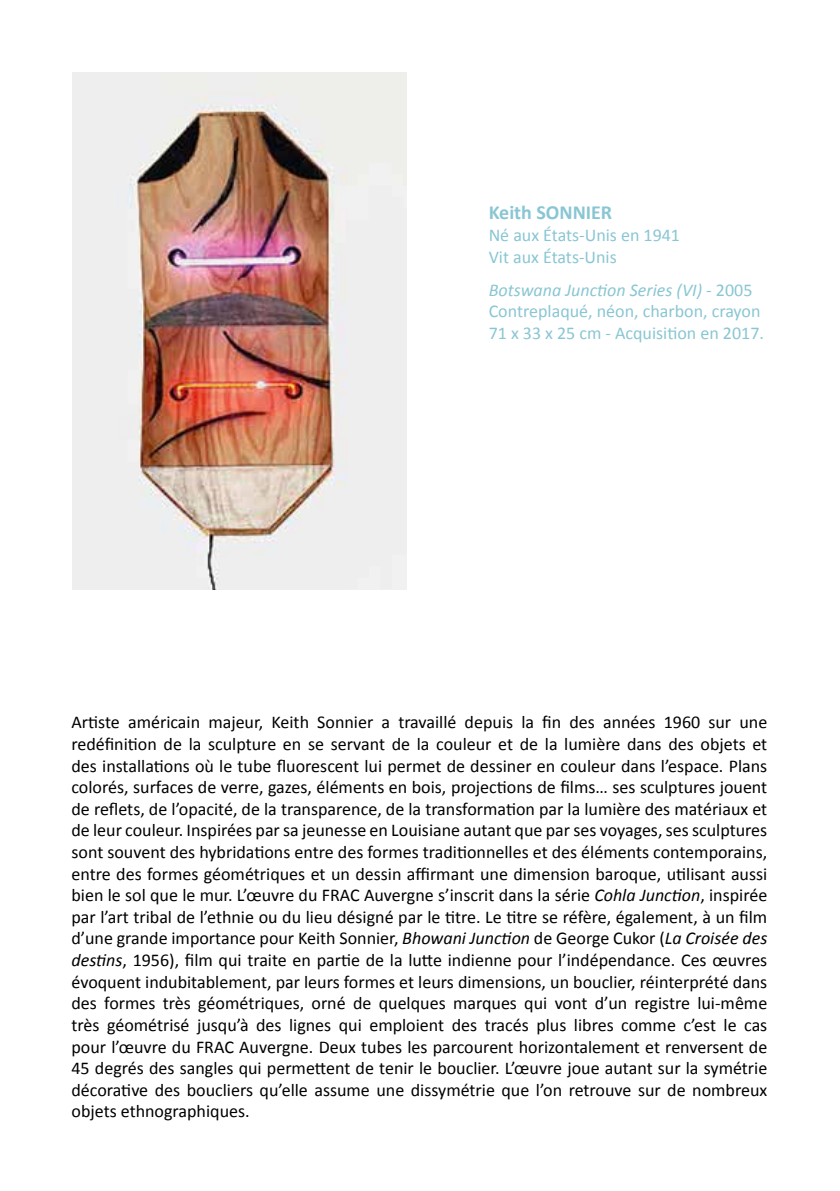
<style>
.page{position:relative;width:840px;height:1191px;background:#fff}
.page>*{position:absolute;margin:0;border:0;box-sizing:border-box;transform-origin:0 0}
.t1{font:700 20px "Calibri";color:#89c6d3}
.t2{font:18px/21.6px "Calibri";color:#000;text-align:justify}
.t3{font:18px/21.6px "Calibri";color:#89c6d3}
.s1{font-style:italic}
</style>
<div class="page">
<img style="left:72px;top:72px;width:334px;height:517px">
<p class="t1" style="left:488px;top:200px;width:125px">Keith SONNIER</p>
<p class="t3" style="left:488px;top:224px;width:193px">Né aux États-Unis en 1941<br>Vit aux États-Unis</p>
<p class="t3" style="left:488px;top:279px;width:277px"><span class="s1">Botswana Junction Series (VI) -</span> 2005<br>Contreplaqué, néon, charbon, crayon<br>71 x 33 x 25 cm - Acquisition en 2017.</p>
<p class="t2" style="left:71px;top:711px;width:697px">Artiste américain majeur, Keith Sonnier a travaillé depuis la fin des années 1960 sur une redéfinition de la sculpture en se servant de la couleur et de la lumière dans des objets et des installations où le tube fluorescent lui permet de dessiner en couleur dans l’espace. Plans colorés, surfaces de verre, gazes, éléments en bois, projections de films… ses sculptures jouent de reflets, de l’opacité, de la transparence, de la transformation par la lumière des matériaux et de leur couleur. Inspirées par sa jeunesse en Louisiane autant que par ses voyages, ses sculptures sont souvent des hybridations entre des formes traditionnelles et des éléments contemporains, entre des formes géométriques et un dessin affirmant une dimension baroque, utilisant aussi bien le sol que le mur. L’œuvre du FRAC Auvergne s’inscrit dans la série <span class="s1">Cohla Junction</span>, inspirée par l’art tribal de l’ethnie ou du lieu désigné par le titre. Le titre se réfère, également, à un film d’une grande importance pour Keith Sonnier, <span class="s1">Bhowani Junction</span> de George Cukor (<span class="s1">La Croisée des destins</span>, 1956), film qui traite en partie de la lutte indienne pour l’indépendance. Ces œuvres évoquent indubitablement, par leurs formes et leurs dimensions, un bouclier, réinterprété dans des formes très géométriques, orné de quelques marques qui vont d’un registre lui-même très géométrisé jusqu’à des lignes qui emploient des tracés plus libres comme c’est le cas pour l’œuvre du FRAC Auvergne. Deux tubes les parcourent horizontalement et renversent de 45 degrés des sangles qui permettent de tenir le bouclier. L’œuvre joue autant sur la symétrie décorative des boucliers qu’elle assume une dissymétrie que l’on retrouve sur de nombreux objets ethnographiques.</p>
</div>
